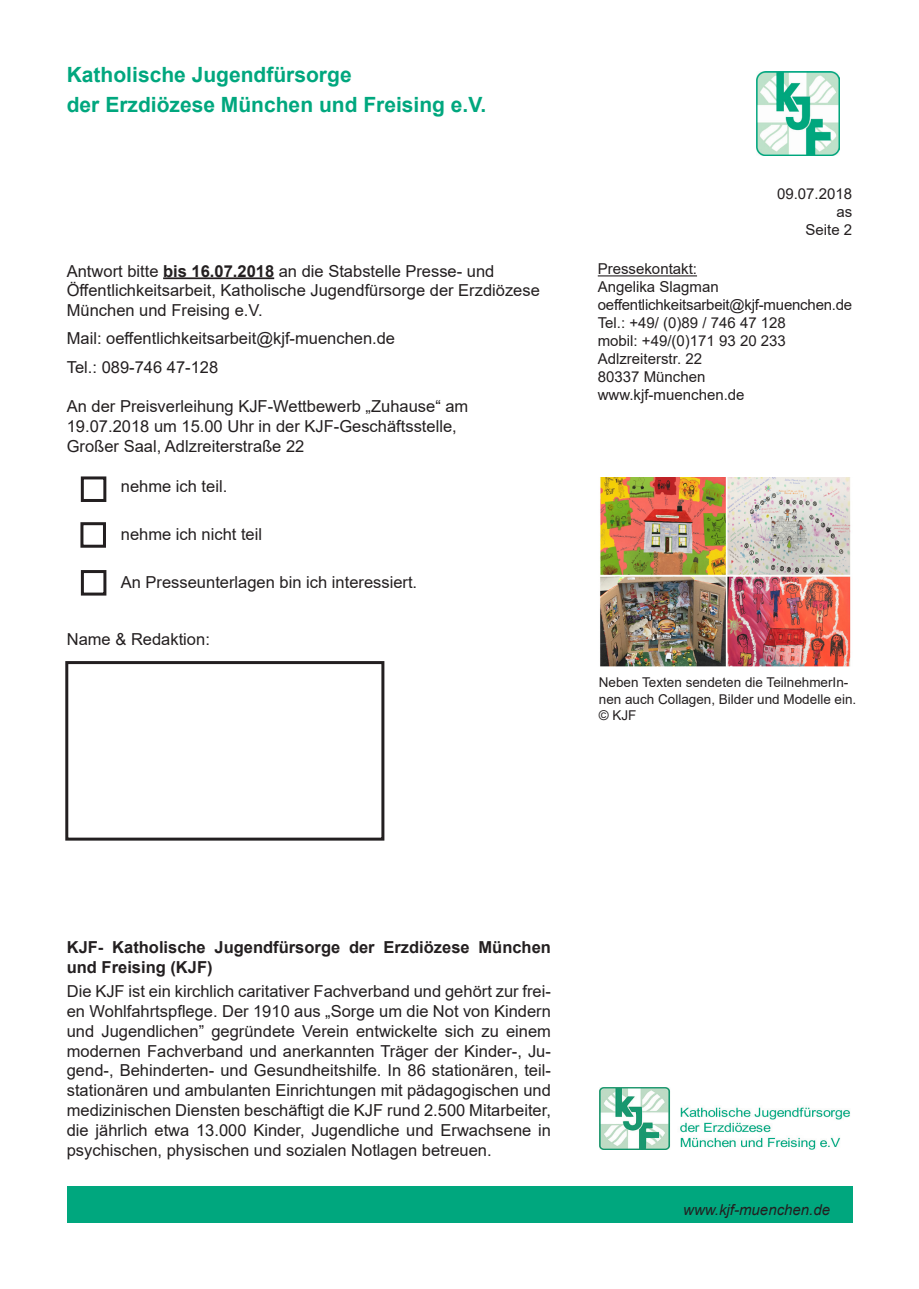
<style>
.page{position:relative;width:919px;height:1289px;background:#fff}
.page>*{position:absolute;margin:0;border:0;box-sizing:border-box;transform-origin:0 0}
.t1{font:700 21px "Arial";color:#00a77e}
.t2{font:16.5px/19.8px "Arial";color:#231f20}
.t3{font:700 16.5px/19.8px "Arial";color:#231f20}
.t4{font:15px "Arial";color:#231f20}
.t5{font:italic 15px "Arial";color:#231f20}
.t6{font:13.5px/16.2px "Arial";color:#231f20}
.s1{font-weight:700}
</style>
<div class="page">
<hr style="left:597px;top:275px;width:100px;height:1px;background:#231f20">
<hr style="left:163px;top:277px;width:111px;height:2px;background:#231f20">
<div style="left:67px;top:1185px;width:785px;height:37px;background:#00a77e"></div>
<img style="left:600px;top:477px;width:251px;height:189px">
<img style="left:600px;top:1087px;width:251px;height:62px">
<img style="left:756px;top:71px;width:83px;height:85px">
<div style="left:81px;top:476px;width:25px;height:26px;border:3px solid #231f20"></div>
<div style="left:80px;top:522px;width:26px;height:25px;border:3px solid #231f20"></div>
<div style="left:81px;top:570px;width:25px;height:25px;border:3px solid #231f20"></div>
<div style="left:65px;top:661px;width:319px;height:179px;border:3px solid #231f20"></div>
<p class="t1" style="left:67px;top:60px;width:286px">Katholische Jugendfürsorge</p>
<p class="t1" style="left:67px;top:89px;width:421px">der Erzdiözese München und Freising e.V.</p>
<p class="t2" style="left:67px;top:261px;width:474px">Antwort bitte <span class="s1">bis 16.07.2018</span> an die Stabstelle Presse- und<br>Öffentlichkeitsarbeit, Katholische Jugendfürsorge der Erzdiözese<br>München und Freising e.V.</p>
<p class="t2" style="left:67px;top:329px;width:330px">Mail: oeffentlichkeitsarbeit@kjf-muenchen.de</p>
<p class="t2" style="left:67px;top:357px;width:153px">Tel.: 089-746 47-128</p>
<p class="t2" style="left:67px;top:396px;width:403px">An der Preisverleihung KJF-Wettbewerb „Zuhause“ am<br>19.07.2018 um 15.00 Uhr in der KJF-Geschäftsstelle,<br>Großer Saal, Adlzreiterstraße 22</p>
<p class="t2" style="left:121px;top:476px;width:108px">nehme ich teil.</p>
<p class="t2" style="left:121px;top:524px;width:143px">nehme ich nicht teil</p>
<p class="t2" style="left:121px;top:572px;width:298px">An Presseunterlagen bin ich interessiert.</p>
<p class="t2" style="left:67px;top:628px;width:145px">Name &amp; Redaktion:</p>
<p class="t4" style="left:777px;top:183px;width:77px">09.07.2018</p>
<p class="t4" style="left:836px;top:201px;width:17px">as</p>
<p class="t4" style="left:805px;top:219px;width:48px">Seite 2</p>
<p class="t4" style="left:597px;top:259px;width:101px">Pressekontakt:</p>
<p class="t4" style="left:597px;top:277px;width:122px">Angelika Slagman</p>
<p class="t4" style="left:597px;top:295px;width:256px">oeffentlichkeitsarbeit@kjf-muenchen.de</p>
<p class="t4" style="left:597px;top:313px;width:190px">Tel.: +49/ (0)89 / 746 47 128</p>
<p class="t4" style="left:597px;top:331px;width:190px">mobil: +49/(0)171 93 20 233</p>
<p class="t4" style="left:597px;top:349px;width:106px">Adlzreiterstr. 22</p>
<p class="t4" style="left:597px;top:367px;width:109px">80337 München</p>
<p class="t4" style="left:597px;top:385px;width:148px">www.kjf-muenchen.de</p>
<p class="t6" style="left:598px;top:674px;width:259px">Neben Texten sendeten die TeilnehmerIn&shy;nen auch Collagen, Bilder und Modelle ein. © KJF</p>
<p class="t3" style="left:67px;top:937px;width:485px">KJF- Katholische Jugendfürsorge der Erzdiözese München und Freising (KJF)</p>
<p class="t2" style="left:67px;top:981px;width:485px;text-align:justify">Die KJF ist ein kirchlich caritativer Fachverband und gehört zur frei&shy;en Wohlfahrtspflege. Der 1910 aus „Sorge um die Not von Kindern und Jugendlichen” gegründete Verein entwickelte sich zu einem modernen Fachverband und anerkannten Träger der Kinder-, Ju&shy;gend-, Behinderten- und Gesundheitshilfe. In 86 stationären, teil&shy;stationären und ambulanten Einrichtungen mit pädagogischen und medizinischen Diensten beschäftigt die KJF rund 2.500 Mitarbeiter, die jährlich etwa 13.000 Kinder, Jugendliche und Erwachsene in psychischen, physischen und sozialen Notlagen betreuen.</p>
<p class="t5" style="left:683px;top:1199px;width:148px">www.kjf-muenchen.de</p>
</div>
